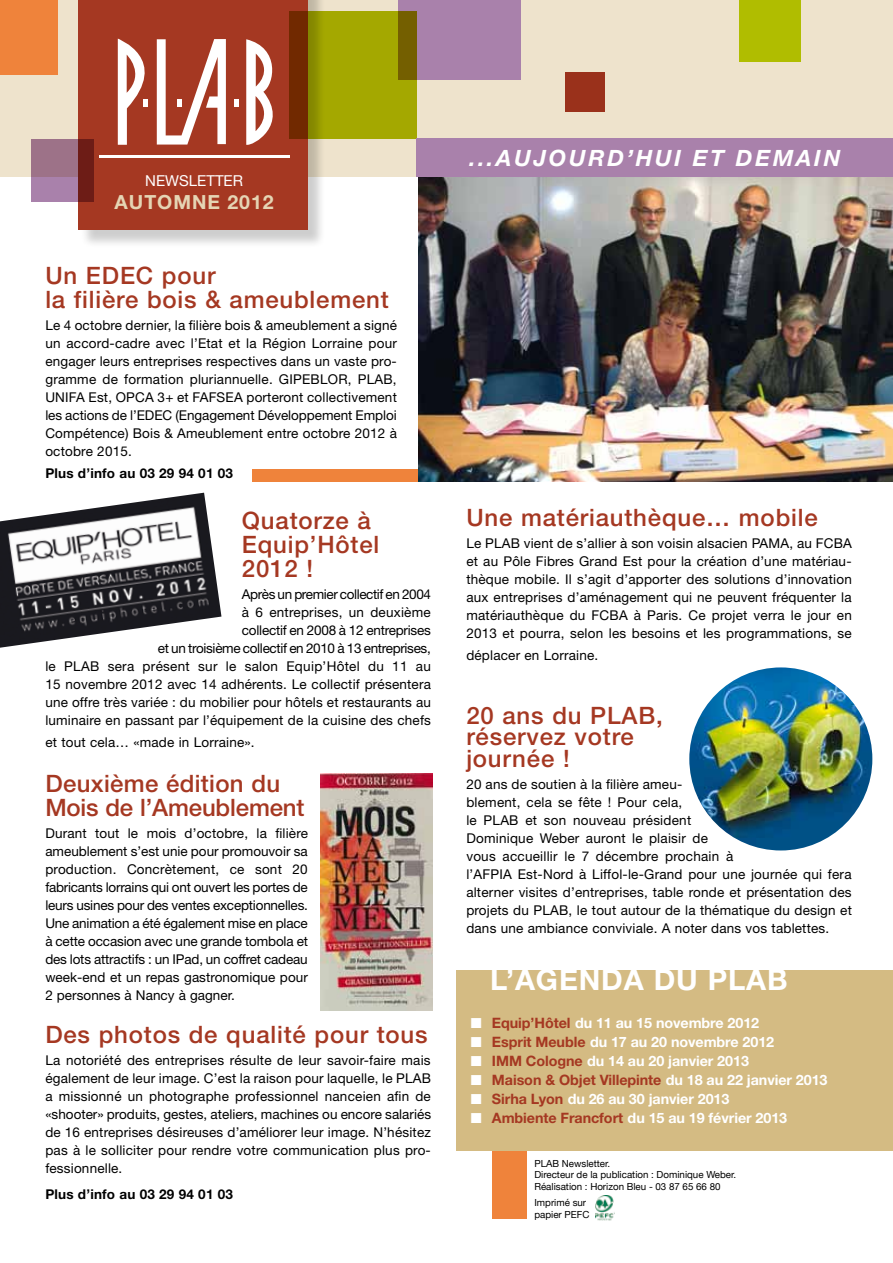
<style>
.page{position:relative;width:893px;height:1263px;background:#fff}
.page>*{position:absolute;margin:0;border:0;box-sizing:border-box;transform-origin:0 0}
.t1{font:700 29.25px "Helvetica Neue";letter-spacing:.03em;color:#fff}
.t2{font:500 24px/24px "Helvetica Neue";letter-spacing:.035em;color:#a53822}
.t3{font:500 24px/24px "Helvetica Neue";letter-spacing:.005em;color:#a53822}
.t4{font:italic 700 22.5px "Helvetica Neue";letter-spacing:.12em;color:#fff}
.t5{font:700 19.5px "Helvetica Neue";letter-spacing:.05em;color:#e5d5b4}
.t6{font:15px "Helvetica Neue";color:#fff}
.t7{font:700 14.4px "Helvetica Neue";letter-spacing:-.005em;color:#fff}
.t8{font:700 14.4px "Helvetica Neue";letter-spacing:-.005em;color:#a53822}
.t9{font:13.5px/18px "Helvetica Neue";letter-spacing:.015em;color:#000;text-align:justify}
.t10{font:700 13.5px "Helvetica Neue";letter-spacing:.015em;color:#000}
.t11{font:9.75px/11.7px "Helvetica Neue";color:#000}
.s1{color:#a53822}
.s2{color:#fff}
</style>
<div class="page">
<div style="left:252px;top:469px;width:227px;height:13px;background:#ef833b"></div>
<img style="left:418px;top:177px;width:475px;height:305px">
<div style="left:492px;top:1147px;width:35px;height:72px;background:#ef833b"></div>
<img style="left:596px;top:1196px;width:18px;height:25px">
<div style="left:456px;top:970px;width:437px;height:181px;background:#d4bb83"></div>
<div style="left:0;top:0;width:893px;height:176px;background:#eee3cc"></div>
<div style="left:398px;top:0;width:122px;height:80px;background:#a981ab"></div>
<div style="left:0;top:0;width:57px;height:75px;background:#ef833b"></div>
<div style="left:566px;top:72px;width:39px;height:40px;background:#9a311b"></div>
<div style="left:80px;top:0;width:246px;height:249px;background:#000;opacity:.2"></div>
<div style="left:78px;top:0;width:230px;height:230px;background:#a53822"></div>
<svg style="left:234px;top:99px;width:4px;height:7px"></svg>
<svg style="left:118px;top:39px;width:108px;height:106px"></svg>
<svg style="left:246px;top:39px;width:27px;height:106px"></svg>
<hr style="left:100px;top:155px;width:190px;height:3px;background:#fff">
<svg style="left:289px;top:11px;width:128px;height:128px;background:#968c00"></svg>
<div style="left:739px;top:0;width:61px;height:61px;background:#b0bd00"></div>
<svg style="left:31px;top:139px;width:63px;height:62px;background:#946075"></svg>
<div style="left:417px;top:138px;width:476px;height:39px;background:#a981ab"></div>
<img style="left:321px;top:774px;width:111px;height:237px">
<img style="left:0;top:493px;width:221px;height:155px">
<img style="left:689px;top:667px;width:183px;height:183px;border-radius:92px">
<p class="t6" style="left:145px;top:171px;width:99px">NEWSLETTER</p>
<h3 class="t5" style="left:115px;top:190px;width:161px">automne 2012</h3>
<h2 class="t2" style="left:45px;top:263px;width:345px">Un EDEC pour<br>la filière bois &amp; ameublement</h2>
<p class="t9" style="left:45px;top:316px;width:353px">Le 4 octobre dernier, la filière bois &amp; ameublement a signé un accord-cadre avec l’Etat et la Région Lorraine pour engager leurs entreprises respectives dans un vaste pro&shy;gramme de formation pluriannuelle. GIPEBLOR, PLAB, UNIFA Est, OPCA 3+ et FAFSEA porteront collectivement les actions de l’EDEC (Engagement Développement Emploi Compétence) Bois &amp; Ameublement entre octobre 2012 à octobre 2015.</p>
<p class="t10" style="left:45px;top:465px;width:189px">Plus d’info au 03 29 94 01 03</p>
<h2 class="t2" style="left:242px;top:508px;width:139px">Quatorze à<br>Equip’Hôtel<br>2012 !</h2>
<p class="t9" style="left:45px;top:585px;width:387px;text-align:right">Après un premier collectif en 2004<br>à 6 entreprises, un deuxième<br>collectif en 2008 à 12 entreprises<br>et un troisième collectif en 2010 à 13 entreprises,<br>le PLAB sera présent sur le salon Equip’Hôtel du 11 au 15 novembre 2012 avec 14 adhérents. Le collectif présentera une offre très variée : du mobilier pour hôtels et restaurants au luminaire en passant par l’équipement de la cuisine des chefs</p>
<p class="t9" style="left:45px;top:733px;width:211px">et tout cela… «made in Lorraine».</p>
<h2 class="t3" style="left:45px;top:771px;width:261px">Deuxième édition du<br>Mois de l’Ameublement</h2>
<p class="t9" style="left:45px;top:824px;width:264px">Durant tout le mois d’octobre, la filière ameublement s’est unie pour promouvoir sa production. Concrètement, ce sont 20 fabricants lorrains qui ont ouvert les portes de leurs usines pour des ventes exceptionnelles.<br>Une animation a été également mise en place à cette occasion avec une grande tombola et des lots attractifs : un IPad, un coffret cadeau week-end et un repas gastronomique pour 2 personnes à Nancy à gagner.</p>
<h2 class="t2" style="left:45px;top:1022px;width:384px">Des photos de qualité pour tous</h2>
<p class="t9" style="left:45px;top:1051px;width:387px">La notoriété des entreprises résulte de leur savoir-faire mais également de leur image. C’est la raison pour laquelle, le PLAB a missionné un photographe professionnel nanceien afin de «shooter» produits, gestes, ateliers, machines ou encore salariés de 16 entreprises désireuses d’améliorer leur image. N’hésitez pas à le solliciter pour rendre votre communication plus pro&shy;fessionnelle.</p>
<p class="t10" style="left:45px;top:1186px;width:189px">Plus d’info au 03 29 94 01 03</p>
<h3 class="t4" style="left:469px;top:144px;width:372px">...AUJOURD’HUI ET DEMAIN</h3>
<h2 class="t2" style="left:466px;top:505px;width:353px">Une matériauthèque… mobile</h2>
<p class="t9" style="left:466px;top:534px;width:387px">Le PLAB vient de s’allier à son voisin alsacien PAMA, au FCBA et au Pôle Fibres Grand Est pour la création d’une matériau&shy;thèque mobile. Il s’agit d’apporter des solutions d’innovation aux entreprises d’aménagement qui ne peuvent fréquenter la matériauthèque du FCBA à Paris. Ce projet verra le jour en 2013 et pourra, selon les besoins et les programmations, se</p>
<p class="t9" style="left:466px;top:646px;width:133px">déplacer en Lorraine.</p>
<h2 class="t2" style="left:466px;top:704px;width:198px;line-height:21.3px">20 ans du PLAB, réservez votre journée !</h2>
<p class="t9" style="left:466px;top:775px;width:387px;text-align:left">20 ans de soutien à la filière ameu-<br>blement, cela se fête ! Pour cela,<br>le PLAB et son nouveau président<br>Dominique Weber auront le plaisir de<br>vous accueillir le 7 décembre prochain à<br>l’AFPIA Est-Nord à Liffol-le-Grand pour une journée qui fera alterner visites d’entreprises, table ronde et présentation des projets du PLAB, le tout autour de la thématique du design et dans une ambiance conviviale. A noter dans vos tablettes.</p>
<h1 class="t1" style="left:490px;top:962px;width:299px">L’AGEN DA DU PLAB</h1>
<p class="t7" style="left:471px;top:1014px;width:290px">■ <span class="s1">Equip’Hôtel</span> du 11 au 15 novembre 2012</p>
<p class="t7" style="left:471px;top:1033px;width:305px">■ <span class="s1">Esprit Meuble</span> du 17 au 20 novembre 2012</p>
<p class="t7" style="left:471px;top:1052px;width:280px">■ <span class="s1">IMM Cologne</span> du 14 au 20 janvier 2013</p>
<p class="t8" style="left:471px;top:1071px;width:358px"><span class="s2">■</span> Maison &amp; Objet Villepinte <span class="s2">du 18 au 22 janvier 2013</span></p>
<p class="t7" style="left:471px;top:1090px;width:260px">■ <span class="s1">Sirha Lyon</span> du 26 au 30 janvier 2013</p>
<p class="t7" style="left:471px;top:1109px;width:318px">■ <span class="s1">Ambiente Francfort</span> du 15 au 19 février 2013</p>
<p class="t11" style="left:534px;top:1157px;width:203px">PLAB Newsletter.<br>Directeur de la publication : Dominique Weber.<br>Réalisation : Horizon Bleu - 03 87 65 66 80</p>
<p class="t11" style="left:534px;top:1196px;width:57px">Imprimé sur papier PEFC</p>
</div>
